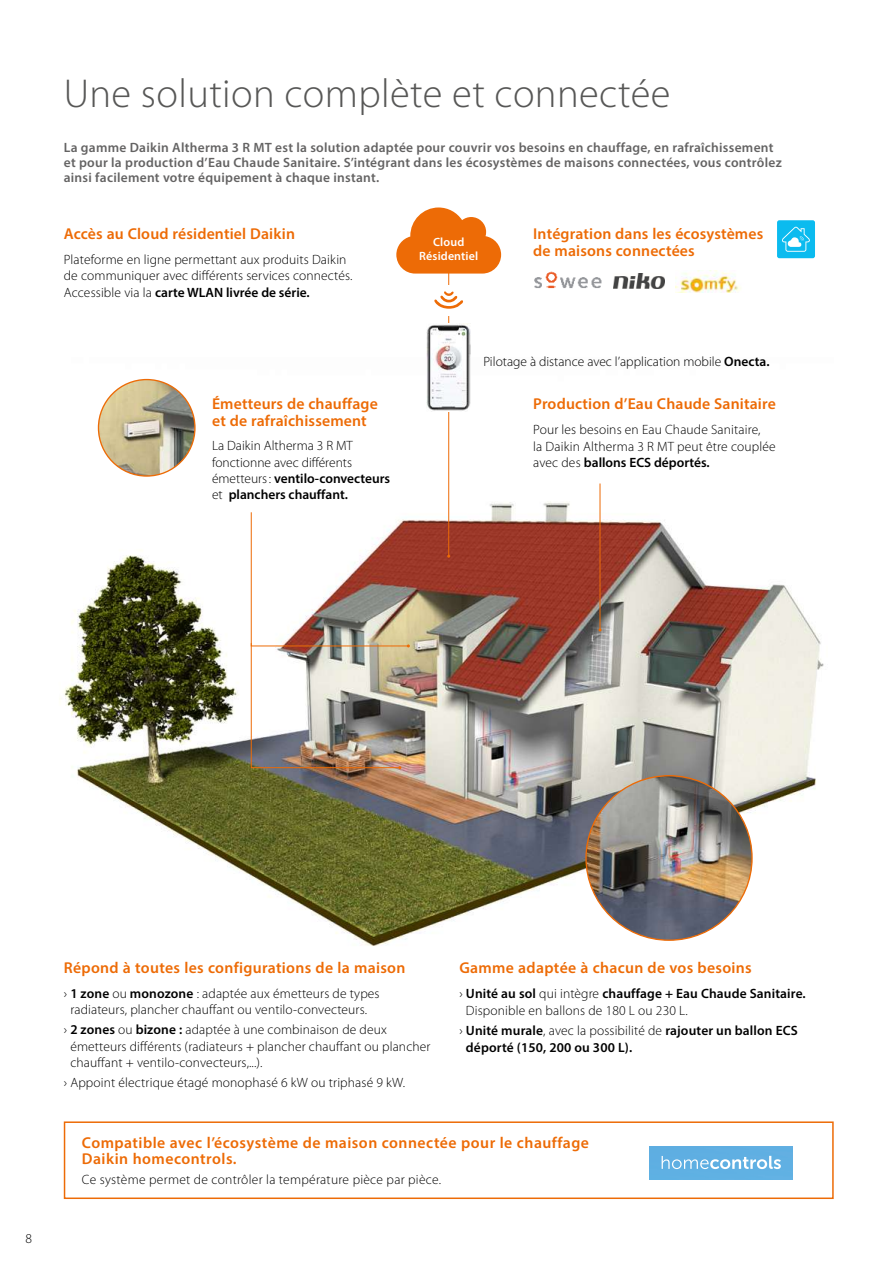
<style>
.page{position:relative;width:893px;height:1263px;background:#fff}
.page>*{position:absolute;margin:0;border:0;box-sizing:border-box;transform-origin:0 0}
.t1{font:300 40.5px "Myriad Pro";letter-spacing:.01em;color:#575756}
.t2{font:600 15.75px/16.5px "Myriad Pro";letter-spacing:.015em;color:#ed6b06}
.t3{font:300 13.5px/16.2px "Myriad Pro";letter-spacing:.01em;color:#000}
.t4{font:600 13.5px/15px "Myriad Pro";letter-spacing:.02em;color:#646363}
.t5{font:600 13.5px/16.2px "Myriad Pro";letter-spacing:.01em;color:#000}
.t6{font:600 12px/14.4px "Myriad Pro";letter-spacing:.01em;color:#fff;text-align:center}
.s1{font-weight:600}
.s2{font-weight:300}
</style>
<div class="page">
<img style="left:64px;top:378px;width:760px;height:568px">
<hr style="left:600px;top:483px;width:1px;height:147px;background:#ed6b06">
<img style="left:250px;top:511px;width:160px;height:258px">
<img style="left:534px;top:271px;width:68px;height:18px">
<img style="left:675px;top:271px;width:66px;height:21px">
<img style="left:613px;top:274px;width:51px;height:15px">
<hr style="left:448px;top:239px;width:1px;height:317px;background:#ed6b06">
<div style="left:439px;top:285px;width:19px;height:30px;background:#fff"></div>
<svg style="left:434px;top:291px;width:29px;height:18px"></svg>
<img style="left:426px;top:324px;width:45px;height:88px">
<svg style="left:396px;top:207px;width:105px;height:67px"></svg>
<img style="left:586px;top:776px;width:166px;height:164px">
<img style="left:98px;top:380px;width:97px;height:96px;border-radius:48px">
<hr style="left:892px;top:43px;width:1px;height:336px;background:#e3e2dc">
<div style="left:777px;top:220px;width:38px;height:38px;background:#0bbbef;border-radius:2px"></div>
<svg style="left:782px;top:227px;width:28px;height:25px"></svg>
<div style="left:64px;top:1121px;width:770px;height:78px;border:2px solid #ed6b06"></div>
<div style="left:650px;top:1147px;width:143px;height:32px;background:#5fb0e2"></div>
<svg style="left:662px;top:1156px;width:119px;height:13px"></svg>
<h1 class="t1" style="left:64px;top:71px;width:608px">Une solution complète et connectée</h1>
<p class="t4" style="left:64px;top:139px;width:719px">La gamme Daikin Altherma 3 R MT est la solution adaptée pour couvrir vos besoins en chauffage, en rafraîchissement et pour la production d’Eau Chaude Sanitaire. S’intégrant dans les écosystèmes de maisons connectées, vous contrôlez ainsi facilement votre équipement à chaque instant.</p>
<p class="t2" style="left:64px;top:226px;width:233px">Accès au Cloud résidentiel Daikin</p>
<p class="t3" style="left:64px;top:252px;width:290px">Plateforme en ligne permettant aux produits Daikin de communiquer avec différents services connectés.<br>Accessible via la <span class="s1">carte WLAN livrée de série.</span></p>
<p class="t2" style="left:212px;top:395px;width:167px">Émetteurs de chauffage et de rafraîchissement</p>
<p class="t3" style="left:212px;top:438px;width:180px">La Daikin Altherma 3 R MT fonctionne avec différents émetteurs: <span class="s1">ventilo-convecteurs </span>et <span class="s1">planchers chauffant.</span></p>
<p class="t6" style="left:419px;top:234px;width:60px">Cloud<br>Résidentiel</p>
<p class="t2" style="left:533px;top:226px;width:232px">Intégration dans les écosystèmes de maisons connectées</p>
<p class="t3" style="left:483px;top:354px;width:288px">Pilotage à distance avec l’application mobile <span class="s1">Onecta.</span></p>
<p class="t2" style="left:533px;top:395px;width:244px">Production d’Eau Chaude Sanitaire</p>
<p class="t3" style="left:533px;top:422px;width:244px">Pour les besoins en Eau Chaude Sanitaire,<br>la Daikin Altherma 3 R MT peut être couplée avec des <span class="s1">ballons ECS déportés.</span></p>
<p class="t3" style="left:26px;top:1231px;width:8px">8</p>
<p class="t2" style="left:64px;top:959px;width:343px">Répond à toutes les configurations de la maison</p>
<p class="t3" style="left:64px;top:985px;width:317px;text-align:center">› <span class="s1">1 zone</span> ou <span class="s1">monozone</span> : adaptée aux émetteurs de types radiateurs, plancher chauffant ou ventilo-convecteurs.</p>
<p class="t3" style="left:70px;top:1022px;width:362px;text-indent:-7px">› <span class="s1">2 zones</span> ou <span class="s1">bizone :</span> adaptée à une combinaison de deux émetteurs différents (radiateurs + plancher chauffant ou plancher chauffant + ventilo-convecteurs,...).</p>
<p class="t3" style="left:64px;top:1075px;width:343px">› Appoint électrique étagé monophasé 6 kW ou triphasé 9 kW.</p>
<p class="t2" style="left:459px;top:959px;width:294px">Gamme adaptée à chacun de vos besoins</p>
<p class="t3" style="left:466px;top:985px;width:341px;text-indent:-7px">› <span class="s1">Unité au sol</span> qui intègre <span class="s1">chauffage + Eau Chaude Sanitaire.<br></span>Disponible en ballons de 180 L ou 230 L.</p>
<p class="t5" style="left:466px;top:1022px;width:333px;text-indent:-7px"><span class="s2">›</span> Unité murale<span class="s2">, avec la possibilité de</span> rajouter un ballon ECS déporté (150, 200 ou 300 L).</p>
<p class="t2" style="left:82px;top:1134px;width:509px">Compatible avec l’écosystème de maison connectée pour le chauffage<br>Daikin homecontrols.</p>
<p class="t3" style="left:82px;top:1172px;width:361px">Ce système permet de contrôler la température pièce par pièce.</p>
</div>
